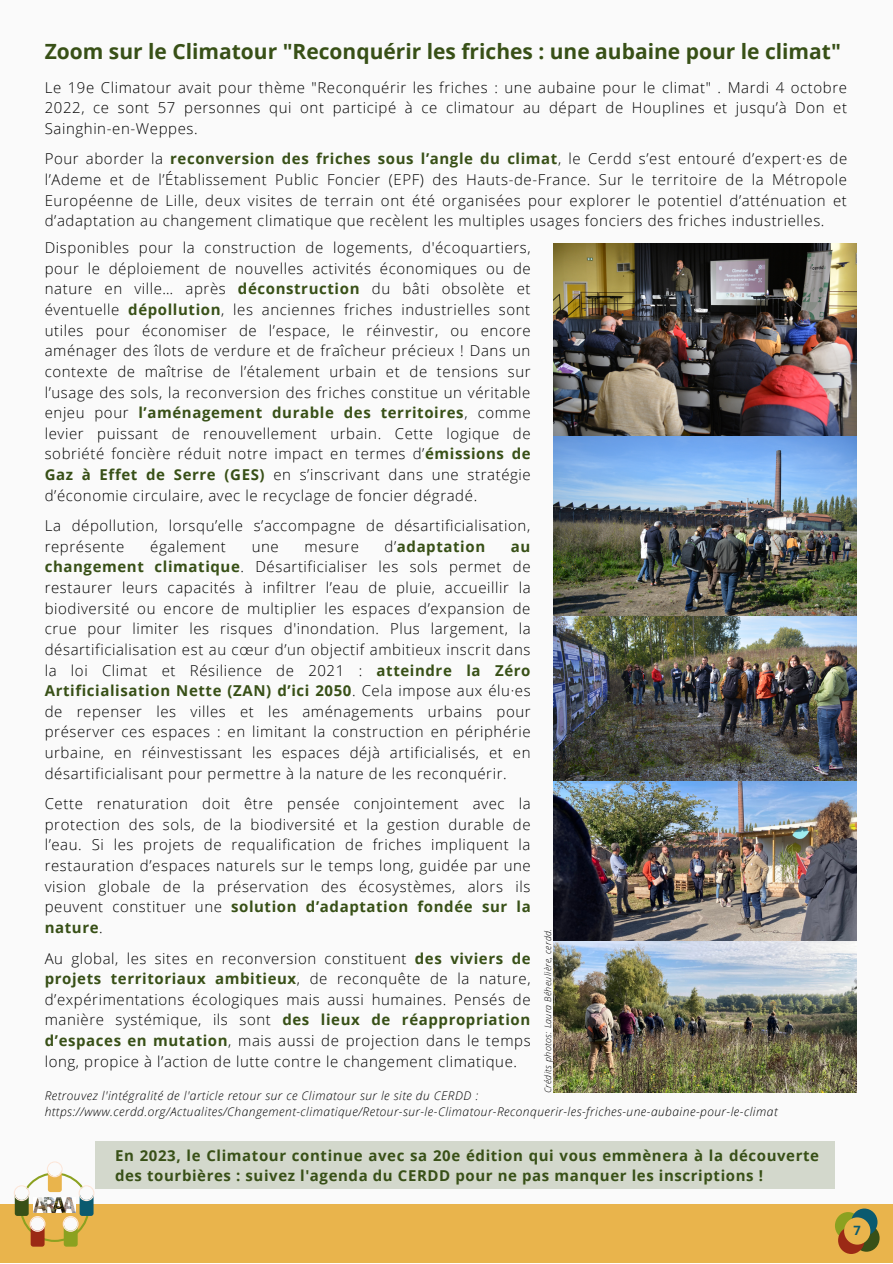
<style>
.page{position:relative;width:893px;height:1264px;background:#fff}
.page>*{position:absolute;margin:0;border:0;box-sizing:border-box;transform-origin:0 0}
.t1{font:700 21px "Open Sans";color:#385017}
.t2{font:300 15px/20.5px "Open Sans";letter-spacing:.04em;color:#000;text-align:justify}
.t3{font:700 15px/20.2px "Open Sans";letter-spacing:.04em;color:#385017}
.t4{font:700 12.75px "Open Sans";color:#0b5a6f}
.t5{font:italic 300 12px/16px "Open Sans";letter-spacing:.04em;color:#000}
.t6{font:italic 300 9px "Open Sans";letter-spacing:.04em;color:#000}
.s1{font-weight:700;color:#385017}
.s2{font-weight:300;color:#000}
</style>
<div class="page">
<div style="left:0;top:0;width:892px;height:1262px;background:#fafafa"></div>
<div style="left:0;top:1203px;width:892px;height:59px;background:#e9b44c"></div>
<svg style="left:834px;top:1211px;width:27px;height:28px"></svg>
<div style="left:853px;top:1224px;width:26px;height:27px;background:#385017;border-radius:50%"></div>
<div style="left:838px;top:1226px;width:26px;height:27px;background:#9b2915;border-radius:50%"></div>
<div style="left:851px;top:1208px;width:26px;height:27px;background:#0b5a6f;border-radius:50%"></div>
<div style="left:844px;top:1217px;width:26px;height:27px;background:#e9b44c;border-radius:50%"></div>
<div style="left:64px;top:1223px;width:14px;height:23px;background:#8ba120;border-radius:3px"></div>
<div style="left:31px;top:1223px;width:14px;height:23px;background:#9b2915;border-radius:3px"></div>
<svg style="left:14px;top:1161px;width:80px;height:80px"></svg>
<div style="left:80px;top:1186px;width:13px;height:13px;background:#fafafa;border-radius:50%"></div>
<img style="left:33px;top:1197px;width:43px;height:15px">
<img style="left:553px;top:243px;width:303px;height:698px">
<img style="left:553px;top:941px;width:303px;height:151px">
<div style="left:94px;top:1140px;width:740px;height:48px;background:#d3d8cc"></div>
<h1 class="t1" style="left:45px;top:37px;width:797px">Zoom sur le Climatour "Reconquérir les friches : une aubaine pour le climat"</h1>
<p class="t2" style="left:45px;top:76px;width:803px">Le 19e Climatour avait pour thème "Reconquérir les friches : une aubaine pour le climat" . Mardi 4 octobre 2022, ce sont 57 personnes qui ont participé à ce climatour au départ de Houplines et jusqu’à Don et Sainghin-en-Weppes.</p>
<p class="t2" style="left:45px;top:148px;width:803px">Pour aborder la <span class="s1">reconversion des friches sous l’angle du climat</span>, le Cerdd s’est entouré d’expert·es de l’Ademe et de l’Établissement Public Foncier (EPF) des Hauts-de-France. Sur le territoire de la Métropole Européenne de Lille, deux visites de terrain ont été organisées pour explorer le potentiel d’atténuation et d’adaptation au changement climatique que recèlent les multiples usages fonciers des friches industrielles.</p>
<p class="t2" style="left:45px;top:237px;width:487px">Disponibles pour la construction de logements, d'écoquartiers, pour le déploiement de nouvelles activités économiques ou de nature en ville… après <span class="s1">déconstruction</span> du bâti obsolète et éventuelle <span class="s1">dépollution</span>, les anciennes friches industrielles sont utiles pour économiser de l’espace, le réinvestir, ou encore aménager des îlots de verdure et de fraîcheur précieux ! Dans un contexte de maîtrise de l’étalement urbain et de tensions sur l’usage des sols, la reconversion des friches constitue un véritable enjeu pour <span class="s1">l’aménagement durable des territoires</span>, comme levier puissant de renouvellement urbain. Cette logique de sobriété foncière réduit notre impact en termes d’<span class="s1">émissions de Gaz à Effet de Serre (GES)</span> en s’inscrivant dans une stratégie d’économie circulaire, avec le recyclage de foncier dégradé.</p>
<p class="t2" style="left:45px;top:515px;width:487px">La dépollution, lorsqu’elle s’accompagne de désartificialisation, représente</p>
<p class="t2" style="left:150px;top:535px;width:77px">également</p>
<p class="t2" style="left:252px;top:535px;width:29px">une</p>
<p class="t2" style="left:304px;top:535px;width:56px">mesure</p>
<p class="t3" style="left:384px;top:536px;width:102px"><span class="s2">d’</span>adaptation</p>
<p class="t2" style="left:45px;top:535px;width:487px;text-indent:466px"><span class="s1">au changement climatique</span>. Désartificialiser les sols permet de restaurer leurs capacités à infiltrer l’eau de pluie, accueillir la biodiversité ou encore de multiplier les espaces d’expansion de crue pour limiter les risques d'inondation. Plus largement, la désartificialisation est au cœur d’un objectif ambitieux inscrit dans la loi Climat et Résilience de 2021 : <span class="s1">atteindre la Zéro Artificialisation Nette (ZAN) d’ici 2050</span>. Cela impose aux élu·es de repenser les villes et les aménagements urbains pour préserver ces espaces : en limitant la construction en périphérie urbaine, en réinvestissant les espaces déjà artificialisés, et en désartificialisant pour permettre à la nature de les reconquérir.</p>
<p class="t2" style="left:45px;top:793px;width:487px">Cette renaturation doit être pensée conjointement avec la protection des sols, de la biodiversité et la gestion durable de l’eau. Si les projets de requalification de friches impliquent la restauration d’espaces naturels sur le temps long, guidée par une vision globale de la préservation des écosystèmes, alors ils peuvent constituer une <span class="s1">solution d’adaptation fondée sur la nature</span>.</p>
<p class="t2" style="left:45px;top:947px;width:487px">Au global, les sites en reconversion constituent <span class="s1">des viviers de projets territoriaux ambitieux</span>, de reconquête de la nature, d’expérimentations écologiques mais aussi humaines. Pensés de manière systémique, ils sont <span class="s1">des lieux de réappropriation d’espaces en mutation</span>, mais aussi de projection dans le temps long, propice à l’action de lutte contre le changement climatique.</p>
<p class="t6" style="left:541px;top:1093px;width:166px;rotate:-90deg">Crédits photos: Laura Béheulière, cerdd.</p>
<p class="t5" style="left:45px;top:1087px;width:734px">Retrouvez l'intégralité de l'article retour sur ce Climatour sur le site du CERDD : https://www.cerdd.org/Actualites/Changement-climatique/Retour-sur-le-Climatour-Reconquerir-les-friches-une-aubaine-pour-le-climat</p>
<p class="t3" style="left:115px;top:1144px;width:705px">En 2023, le Climatour continue avec sa 20e édition qui vous emmènera à la découverte des tourbières : suivez l'agenda du CERDD pour ne pas manquer les inscriptions !</p>
<p class="t4" style="left:853px;top:1221px;width:9px">7</p>
</div>
